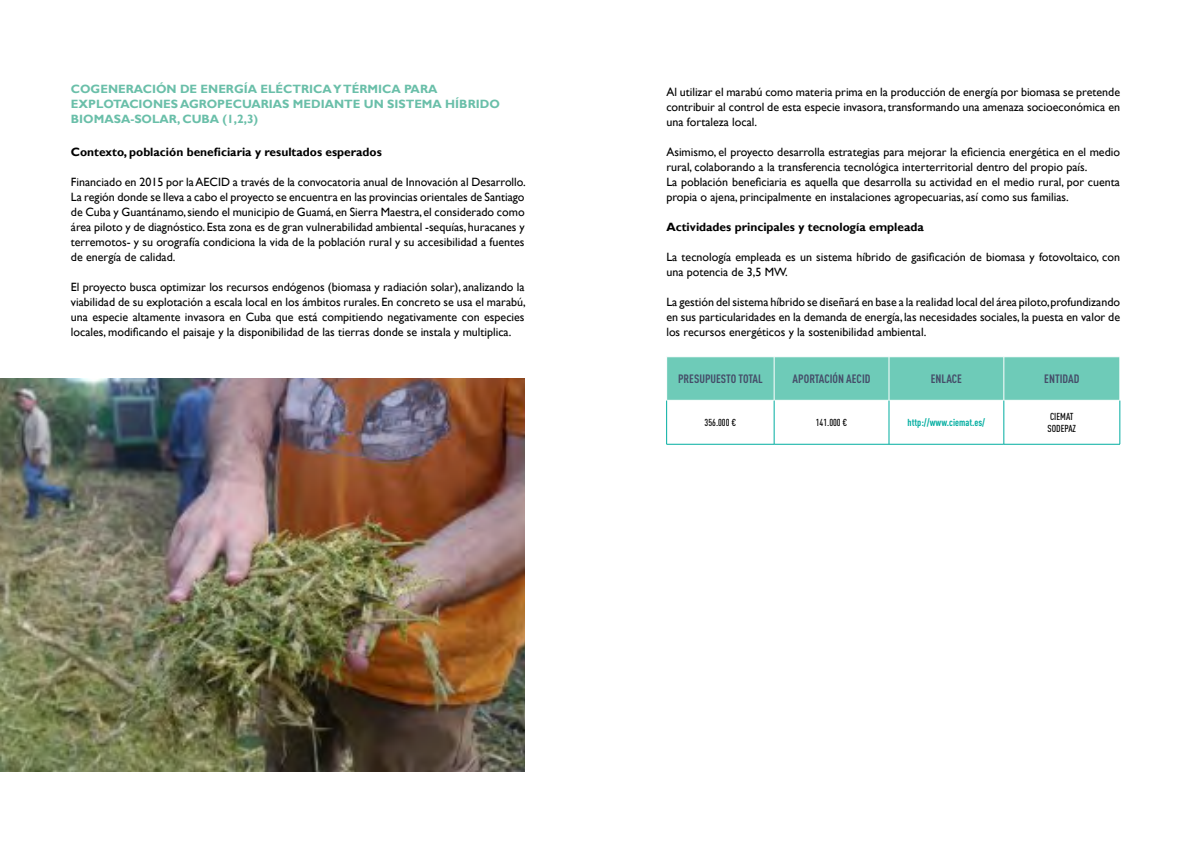
<style>
.page{position:relative;width:1191px;height:842px;background:#fff}
.page>*{position:absolute;margin:0;border:0;box-sizing:border-box;transform-origin:0 0}
.t1{font:12px/15px "Gill Sans";color:#000;text-align:justify}
.t2{font:700 12px/15px "Gill Sans";color:#6abfa9}
.t3{font:700 12px "Gill Sans";color:#000}
.t4{font:700 12px "DIN Cond";color:#454e69}
.t5{font:500 10px/12px "DIN Cond";color:#000}
.t6{font:700 10px "DIN Cond";color:#00ada0}
</style>
<div class="page">
<img style="left:0;top:378px;width:524px;height:393px">
<div style="left:667px;top:357px;width:452px;height:43px;background:#6ecbb8"></div>
<hr style="left:774px;top:357px;width:1px;height:43px;background:#fff">
<hr style="left:888px;top:357px;width:1px;height:43px;background:#fff">
<hr style="left:1003px;top:357px;width:1px;height:43px;background:#fff">
<hr style="left:666px;top:401px;width:1px;height:43px;background:#00ada0">
<hr style="left:774px;top:401px;width:1px;height:43px;background:#00ada0">
<hr style="left:888px;top:401px;width:1px;height:43px;background:#00ada0">
<hr style="left:1003px;top:401px;width:1px;height:43px;background:#00ada0">
<hr style="left:1119px;top:401px;width:1px;height:43px;background:#00ada0">
<hr style="left:666px;top:444px;width:108px;height:1px;background:#00ada0">
<hr style="left:774px;top:444px;width:115px;height:1px;background:#00ada0">
<hr style="left:889px;top:444px;width:114px;height:1px;background:#00ada0">
<hr style="left:1003px;top:444px;width:117px;height:1px;background:#00ada0">
<p class="t2" style="left:71px;top:82px;width:430px">COGENERACIÓN DE ENERGÍA ELÉCTRICA Y TÉRMICA PARA<br>EXPLOTACIONES AGROPECUARIAS MEDIANTE UN SISTEMA HÍBRIDO<br>BIOMASA-SOLAR, CUBA (1,2,3)</p>
<p class="t3" style="left:71px;top:145px;width:312px">Contexto, población beneficiaria y resultados esperados</p>
<p class="t1" style="left:71px;top:175px;width:456px">Financiado en 2015 por la AECID a través de la convocatoria anual de Innovación al Desarrollo.<br>La región donde se lleva a cabo el proyecto se encuentra en las provincias orientales de Santiago de Cuba y Guantánamo, siendo el municipio de Guamá, en Sierra Maestra, el considerado como área piloto y de diagnóstico. Esta zona es de gran vulnerabilidad ambiental -sequías, huracanes y terremotos- y su orografía condiciona la vida de la población rural y su accesibilidad a fuentes de energía de calidad.</p>
<p class="t1" style="left:71px;top:280px;width:456px">El proyecto busca optimizar los recursos endógenos (biomasa y radiación solar), analizando la viabilidad de su explotación a escala local en los ámbitos rurales. En concreto se usa el marabú, una especie altamente invasora en Cuba que está compitiendo negativamente con especies locales, modificando el paisaje y la disponibilidad de las tierras donde se instala y multiplica.</p>
<p class="t1" style="left:666px;top:85px;width:455px">Al utilizar el marabú como materia prima en la producción de energía por biomasa se pretende contribuir al control de esta especie invasora, transformando una amenaza socioeconómica en una fortaleza local.</p>
<p class="t1" style="left:666px;top:145px;width:455px;text-align:left">Asimismo, el proyecto desarrolla estrategias para mejorar la eficiencia energética en el medio rural, colaborando a la transferencia tecnológica interterritorial dentro del propio país.<br>La población beneficiaria es aquella que desarrolla su actividad en el medio rural, por cuenta propia o ajena, principalmente en instalaciones agropecuarias, así como sus familias.</p>
<p class="t3" style="left:666px;top:220px;width:259px">Actividades principales y tecnología empleada</p>
<p class="t1" style="left:666px;top:250px;width:455px">La tecnología empleada es un sistema híbrido de gasificación de biomasa y fotovoltaico, con una potencia de 3,5 MW.</p>
<p class="t1" style="left:666px;top:295px;width:455px">La gestión del sistema híbrido se diseñará en base a la realidad local del área piloto, profundizando en sus particularidades en la demanda de energía, las necesidades sociales, la puesta en valor de los recursos energéticos y la sostenibilidad ambiental.</p>
<p class="t4" style="left:678px;top:371px;width:86px">PRESUPUESTO TOTAL</p>
<p class="t4" style="left:792px;top:371px;width:79px">APORTACIÓN AECID</p>
<p class="t4" style="left:930px;top:371px;width:33px">ENLACE</p>
<p class="t4" style="left:1044px;top:371px;width:37px">ENTIDAD</p>
<p class="t5" style="left:704px;top:416px;width:33px">356.000 €</p>
<p class="t5" style="left:815px;top:416px;width:33px">141.000 €</p>
<p class="t6" style="left:907px;top:416px;width:79px">http://www.ciemat.es/</p>
<p class="t5" style="left:1047px;top:410px;width:30px">CIEMAT<br>SODEPAZ</p>
</div>
